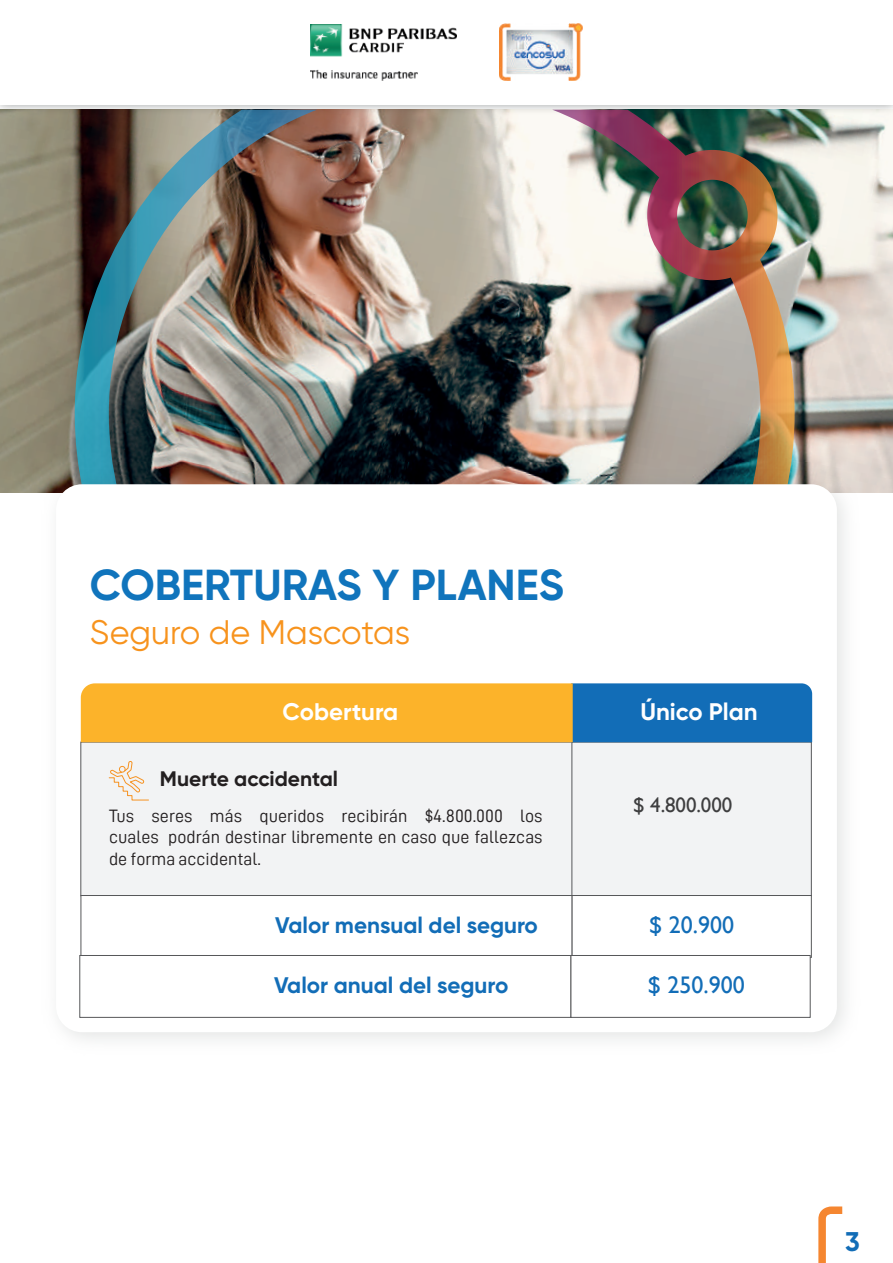
<style>
.page{position:relative;width:893px;height:1263px;background:#fff}
.page>*{position:absolute;margin:0;border:0;box-sizing:border-box;transform-origin:0 0}
.t1{font:700 43.35px "Gilroy";color:#1074bc}
.t2{font:34.05px "Gilroy";color:#f7931d}
.t3{font:700 27px "Gilroy";color:#126db7}
.t4{font:700 24px "Gilroy";color:#fff}
.t5{font:24px "Gill Sans";color:#126db7}
.t6{font:700 22.5px "Gilroy";color:#126db7}
.t7{font:700 21px "Gilroy";color:#231f20}
.t8{font:21px "Gill Sans";letter-spacing:-.005em;color:#3e3e3f}
.t9{font:18px/21.6px "D DIN";color:#231f20;text-align:justify}
</style>
<div class="page">
<img style="left:0;top:118px;width:893px;height:374px">
<img style="left:552px;top:118px;width:243px;height:344px">
<img style="left:34px;top:462px;width:834px;height:578px">
<div style="left:56px;top:484px;width:781px;height:548px;background:#fff;border-radius:26px"></div>
<svg style="left:818px;top:1206px;width:24px;height:57px"></svg>
<img style="left:0;top:105px;width:893px;height:13px">
<img style="left:499px;top:24px;width:83px;height:56px">
<img style="left:310px;top:24px;width:147px;height:56px">
<div style="left:81px;top:742px;width:492px;height:154px;background:#f2f3f4"></div>
<div style="left:572px;top:742px;width:239px;height:154px;background:#f2f3f4"></div>
<svg style="left:81px;top:683px;width:731px;height:59px;background:#b09c59"></svg>
<div style="left:572px;top:895px;width:239px;height:62px;background:#fff;border:1px solid #57585a"></div>
<div style="left:81px;top:895px;width:491px;height:62px;background:#fff;border:1px solid #57585a"></div>
<div style="left:571px;top:955px;width:239px;height:62px;background:#fff;border:1px solid #57585a"></div>
<div style="left:80px;top:955px;width:491px;height:62px;background:#fff;border:1px solid #57585a"></div>
<svg style="left:108px;top:761px;width:41px;height:40px"></svg>
<h1 class="t1" style="left:90px;top:558px;width:476px">COBERTURAS Y PLANES</h1>
<h2 class="t2" style="left:90px;top:611px;width:322px">Seguro de Mascotas</h2>
<h3 class="t4" style="left:283px;top:696px;width:117px">Cobertura</h3>
<h3 class="t4" style="left:640px;top:696px;width:119px">Único Plan</h3>
<p class="t7" style="left:160px;top:765px;width:180px">Muerte accidental</p>
<p class="t9" style="left:109px;top:804px;width:435px">Tus seres más queridos recibirán $4.800.000 los cuales podrán destinar libremente en caso que fallezcas de forma accidental.</p>
<p class="t8" style="left:633px;top:793px;width:101px">$ 4.800.000</p>
<p class="t6" style="left:275px;top:911px;width:264px">Valor mensual del seguro</p>
<h3 class="t5" style="left:649px;top:911px;width:86px">$ 20.900</h3>
<p class="t6" style="left:274px;top:971px;width:236px">Valor anual del seguro</p>
<h3 class="t5" style="left:648px;top:971px;width:98px">$ 250.900</h3>
<h3 class="t3" style="left:845px;top:1224px;width:16px">3</h3>
</div>
